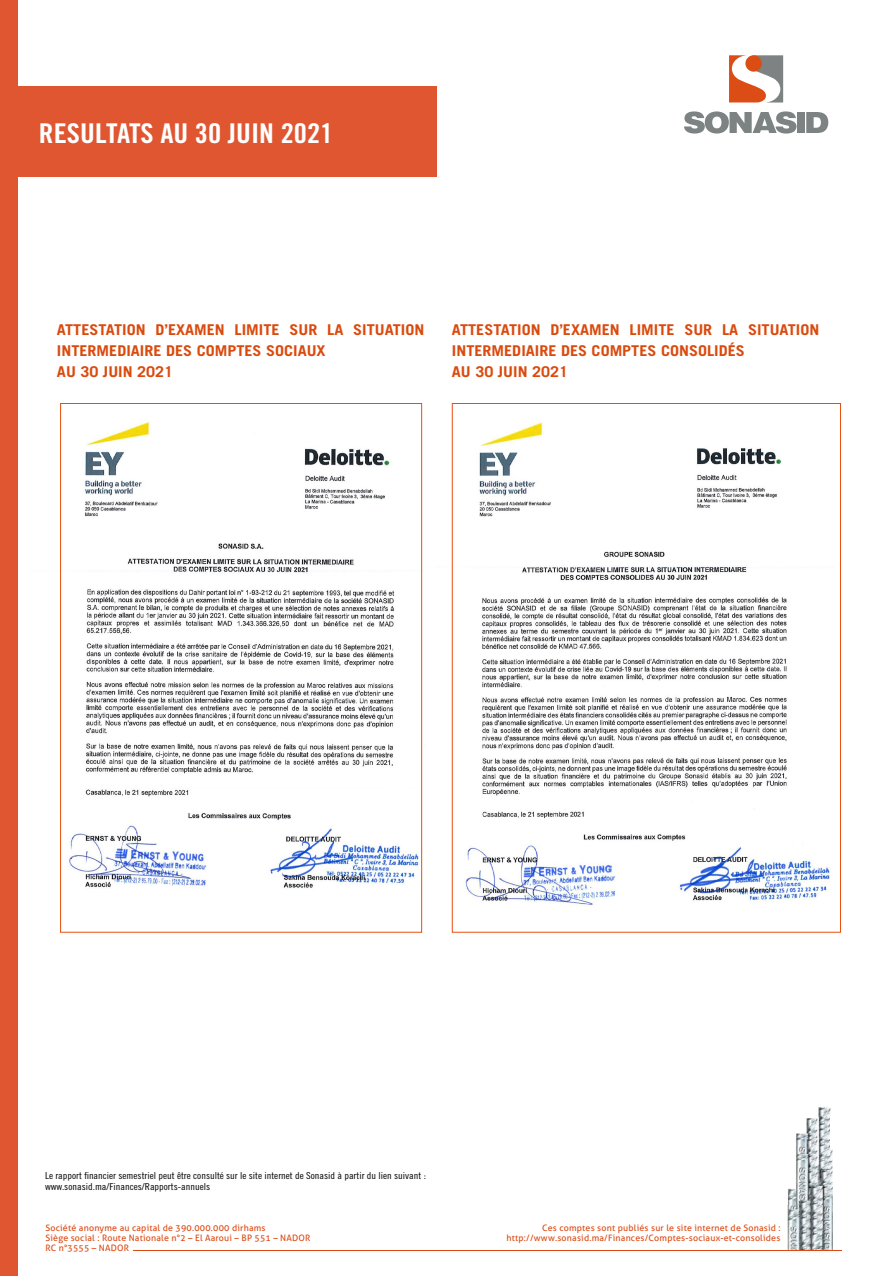
<style>
.page{position:relative;width:886px;height:1276px;background:#fff}
.page>*{position:absolute;margin:0;border:0;box-sizing:border-box;transform-origin:0 0}
.t1{font:27.25px "Trade Gothic LT Std Bd Cn 20";color:#fff;scale:1.09 1}
.t2{font:700 14.88px/21px "Trade Gothic LT Std";color:#db4a0d;scale:1.09 1}
.t3{font:9.62px/11px "Trade Gothic LT Std Cn 18";color:#000;scale:1.09 1}
.t4{font:8.88px/9.6px "Aller";letter-spacing:.025em;color:#dc4a14}
</style>
<div class="page">
<svg style="left:819px;top:1107px;width:11px;height:9px"></svg>
<img style="left:796px;top:1118px;width:15px;height:65px">
<img style="left:811px;top:1116px;width:19px;height:22px">
<img style="left:811px;top:1138px;width:21px;height:45px">
<img style="left:788px;top:1183px;width:44px;height:67px">
<hr style="left:133px;top:1250px;width:708px;height:1px;background:#dc4a14">
<div style="left:797px;top:112px;width:8px;height:21px;background:#7d8282"></div>
<svg style="left:684px;top:111px;width:112px;height:23px"></svg>
<svg style="left:806px;top:112px;width:22px;height:21px"></svg>
<svg style="left:729px;top:55px;width:54px;height:47px"></svg>
<div style="left:13px;top:86px;width:423px;height:91px;background:#e05631"></div>
<div style="left:0;top:0;width:17px;height:1276px;background:#e05631"></div>
<img style="left:60px;top:403px;width:363px;height:530px">
<img style="left:451px;top:420px;width:380px;height:512px">
<h1 class="t1" style="left:39px;top:116px;width:272px">RESULTATS AU 30 JUIN 2021</h1>
<h2 class="t2" style="left:57px;top:319px;width:248px">ATTESTATION<br>INTERMEDIAIRE DES COMPTES SOCIAUX<br>AU 30 JUIN 2021</h2>
<h2 class="t2" style="left:748px;top:319px;width:67px">SITUATION</h2>
<h2 class="t2" style="left:289px;top:319px;width:27px">SUR</h2>
<h2 class="t2" style="left:353px;top:319px;width:67px">SITUATION</h2>
<h2 class="t2" style="left:452px;top:319px;width:270px">ATTESTATION<br>INTERMEDIAIRE DES COMPTES CONSOLIDÉS<br>AU 30 JUIN 2021</h2>
<h2 class="t2" style="left:684px;top:319px;width:27px">SUR</h2>
<h2 class="t2" style="left:155px;top:319px;width:65px">D’EXAMEN</h2>
<h2 class="t2" style="left:235px;top:319px;width:43px">LIMITE</h2>
<h2 class="t2" style="left:327px;top:319px;width:16px">LA</h2>
<h2 class="t2" style="left:550px;top:319px;width:65px">D’EXAMEN</h2>
<h2 class="t2" style="left:629px;top:319px;width:43px">LIMITE</h2>
<h2 class="t2" style="left:722px;top:319px;width:16px">LA</h2>
<p class="t3" style="left:45px;top:1169px;width:351px">Le rapport financier semestriel peut être consulté sur le site internet de Sonasid à partir du lien suivant : www.sonasid.ma/Finances/Rapports-annuels</p>
<p class="t4" style="left:45px;top:1223px;width:267px">Société anonyme au capital de 390.000.000 dirhams<br>Siège social : Route Nationale n°2 – El Aaroui – BP 551 – NADOR<br>RC n°3555 – NADOR</p>
<p class="t4" style="left:506px;top:1223px;width:276px;text-align:right">Ces comptes sont publiés sur le site internet de Sonasid : http://www.sonasid.ma/Finances/Comptes-sociaux-et-consolides</p>
</div>
